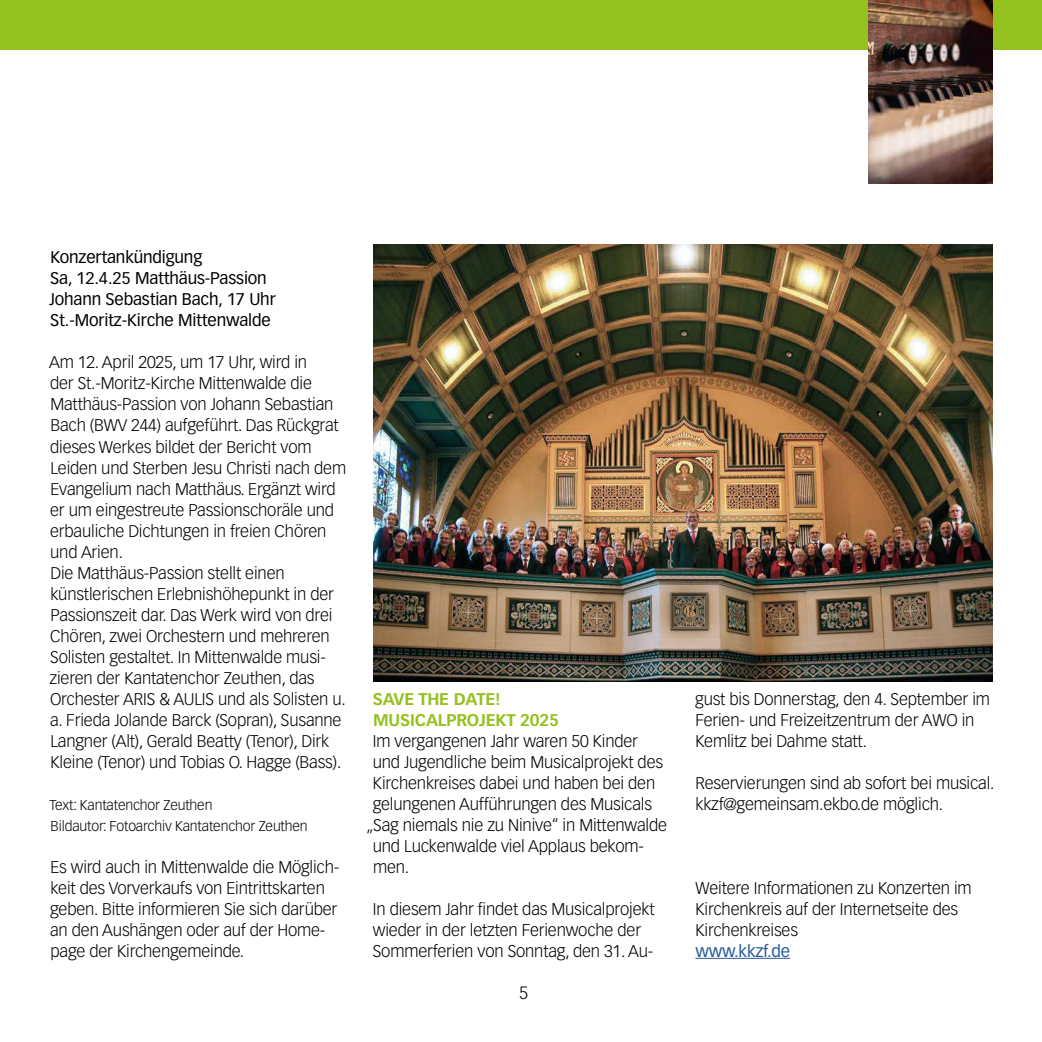
<style>
.page{position:relative;width:1042px;height:1042px;background:#fff}
.page>*{position:absolute;margin:0;border:0;box-sizing:border-box;transform-origin:0 0}
.t1{font:300 17.5px "Vectora LT Std";color:#000}
.t2{font:300 16.62px/21px "Vectora LT Std";letter-spacing:-.01em;color:#000}
.t3{font:16.62px/21px "Vectora LT Std";letter-spacing:-.01em;color:#000}
.t4{font:700 16.62px/21px "Vectora LT Std";letter-spacing:-.01em;color:#95c11f}
.t5{font:16.62px "Vectora LT Pro";letter-spacing:-.01em;color:#275b9b}
.t6{font:300 14px/21px "Vectora LT Std";letter-spacing:-.01em;color:#000}
</style>
<div class="page">
<hr style="left:695px;top:958px;width:95px;height:1px;background:#275b9b">
<div style="left:0;top:0;width:1042px;height:50px;background:#95c11f"></div>
<img style="left:868px;top:0;width:124px;height:184px">
<img style="left:373px;top:244px;width:619px;height:438px">
<p class="t3" style="left:49px;top:247px;width:228px">Konzertankündigung<br>Sa, 12.4.25 Matthäus-Passion<br>Johann Sebastian Bach, 17 Uhr<br>St.-Moritz-Kirche Mittenwalde</p>
<p class="t2" style="left:49px;top:352px;width:298px">Am 12. April 2025, um 17 Uhr, wird in<br>der St.-Moritz-Kirche Mittenwalde die Matthäus-Passion von Johann Sebastian Bach (BWV 244) aufgeführt. Das Rückgrat dieses Werkes bildet der Bericht vom Leiden und Sterben Jesu Christi nach dem Evangelium nach Matthäus. Ergänzt wird er um eingestreute Passionschoräle und erbauliche Dichtungen in freien Chören und Arien.<br>Die Matthäus-Passion stellt einen künstlerischen Erlebnishöhepunkt in der Passionszeit dar. Das Werk wird von drei Chören, zwei Orchestern und mehreren Solisten gestaltet. In Mittenwalde musi&shy;zieren der Kantatenchor Zeuthen, das Orchester ARIS &amp; AULIS und als Solisten u. a. Frieda Jolande Barck (Sopran), Susanne Langner (Alt), Gerald Beatty (Tenor), Dirk Kleine (Tenor) und Tobias O. Hagge (Bass).</p>
<p class="t6" style="left:49px;top:794px;width:260px">Text: Kantatenchor Zeuthen<br>Bildautor: Fotoarchiv Kantatenchor Zeuthen</p>
<p class="t2" style="left:50px;top:856px;width:291px">Es wird auch in Mittenwalde die Möglich&shy;keit des Vorverkaufs von Eintrittskarten geben. Bitte informieren Sie sich darüber an den Aushängen oder auf der Home&shy;page der Kirchengemeinde.</p>
<p class="t4" style="left:373px;top:688px;width:188px">SAVE THE DATE!<br>MUSICALPROJEKT 2025</p>
<p class="t2" style="left:373px;top:730px;width:267px">Im vergangenen Jahr waren 50 Kinder</p>
<p class="t2" style="left:373px;top:751px;width:292px">und Jugendliche beim Musicalprojekt des</p>
<p class="t2" style="left:373px;top:772px;width:284px">Kirchenkreises dabei und haben bei den</p>
<p class="t2" style="left:373px;top:793px;width:281px">gelungenen Aufführungen des Musicals</p>
<p class="t2" style="left:367px;top:814px;width:302px">„Sag niemals nie zu Ninive“ in Mittenwalde</p>
<p class="t2" style="left:373px;top:835px;width:273px">und Luckenwalde viel Applaus bekom-</p>
<p class="t2" style="left:373px;top:856px;width:38px">men.</p>
<p class="t2" style="left:373px;top:898px;width:283px">In diesem Jahr findet das Musicalprojekt wieder in der letzten Ferienwoche der<br>Sommerferien von Sonntag, den 31. Au-</p>
<p class="t1" style="left:519px;top:982px;width:11px">5</p>
<p class="t2" style="left:695px;top:688px;width:296px">gust bis Donnerstag, den 4. September im<br>Ferien- und Freizeitzentrum der AWO in<br>Kemlitz bei Dahme statt.</p>
<p class="t2" style="left:695px;top:772px;width:301px">Reservierungen sind ab sofort bei musical. kkzf@gemeinsam.ekbo.de möglich.</p>
<p class="t2" style="left:695px;top:877px;width:278px">Weitere Informationen zu Konzerten im<br>Kirchenkreis auf der Internetseite des<br>Kirchenkreises</p>
<p class="t5" style="left:695px;top:940px;width:96px">www.kkzf.de</p>
</div>
